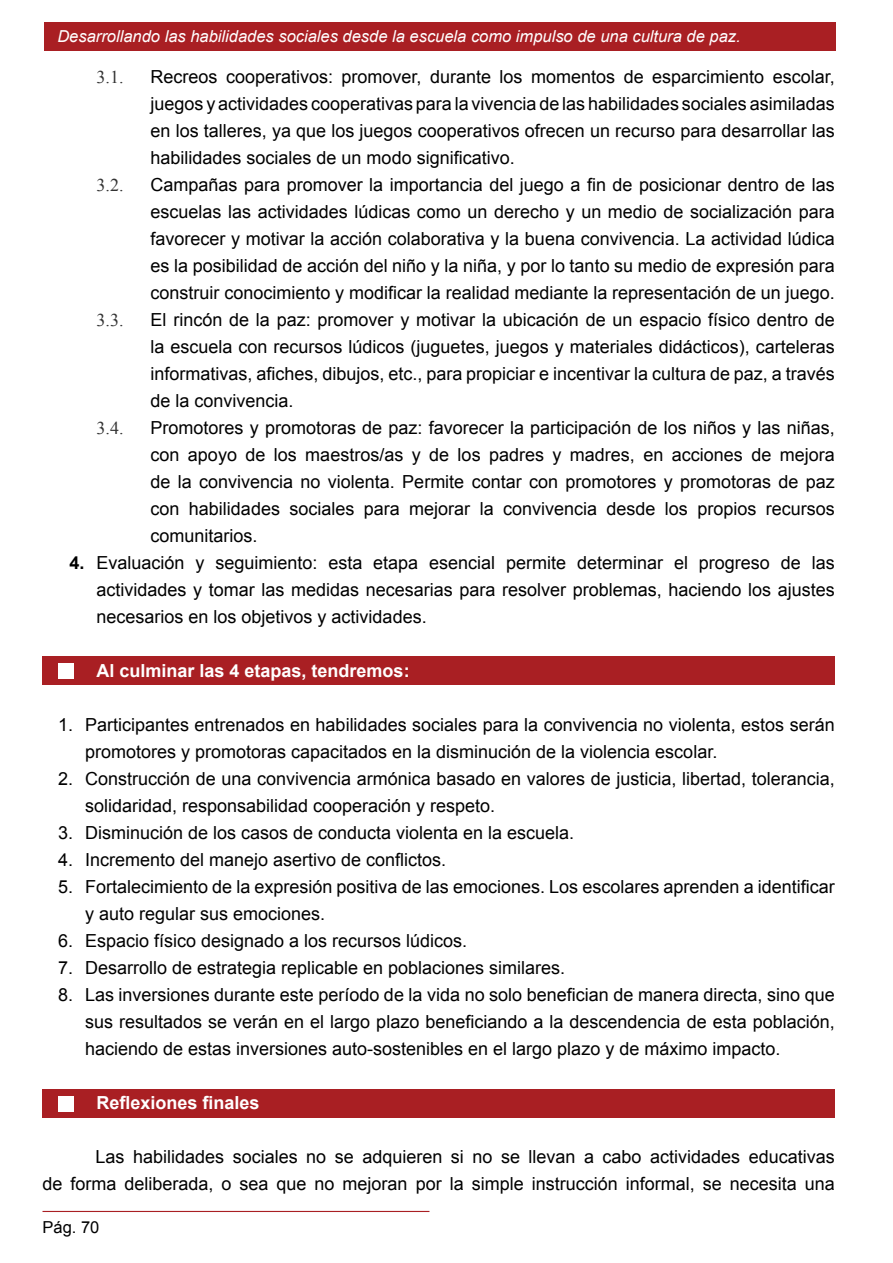
<style>
.page{position:relative;width:893px;height:1263px;background:#fff}
.page>*{position:absolute;margin:0;border:0;box-sizing:border-box;transform-origin:0 0}
.t1{font:18px/27px "Arial";color:#000;text-align:justify}
.t2{font:700 18px "Arial";color:#fff}
.t3{font:18px "Times New Roman";color:#333}
.t4{font:italic 16.5px "Arial";color:#fff}
.t5{font:16.5px "Arial";color:#000}
.s1{font-weight:700}
</style>
<div class="page">
<div style="left:44px;top:22px;width:792px;height:28px;background:#a91f23"></div>
<hr style="left:43px;top:1211px;width:386px;height:1px;background:#a91f23">
<div style="left:43px;top:1089px;width:792px;height:28px;background:#a91f23"></div>
<div style="left:58px;top:1096px;width:16px;height:16px;background:#fff"></div>
<div style="left:43px;top:656px;width:792px;height:29px;background:#a91f23"></div>
<div style="left:58px;top:663px;width:16px;height:16px;background:#fff"></div>
<p class="t4" style="left:57px;top:26px;width:685px">Desarrollando las habilidades sociales desde la escuela como impulso de una cultura de paz.</p>
<p class="t3" style="left:97px;top:65px;width:28px">3.1.</p>
<p class="t1" style="left:151px;top:63px;width:686px">Recreos cooperativos: promover, durante los momentos de esparcimiento escolar, juegos y actividades cooperativas para la vivencia de las habilidades sociales asimiladas en los talleres, ya que los juegos cooperativos ofrecen un recurso para desarrollar las habilidades sociales de un modo significativo.</p>
<p class="t3" style="left:97px;top:173px;width:28px">3.2.</p>
<p class="t1" style="left:151px;top:171px;width:686px">Campañas para promover la importancia del juego a fin de posicionar dentro de las escuelas las actividades lúdicas como un derecho y un medio de socialización para favorecer y motivar la acción colaborativa y la buena convivencia. La actividad lúdica es la posibilidad de acción del niño y la niña, y por lo tanto su medio de expresión para construir conocimiento y modificar la realidad mediante la representación de un juego.</p>
<p class="t3" style="left:97px;top:308px;width:28px">3.3.</p>
<p class="t1" style="left:151px;top:306px;width:686px">El rincón de la paz: promover y motivar la ubicación de un espacio físico dentro de la escuela con recursos lúdicos (juguetes, juegos y materiales didácticos), carteleras informativas, afiches, dibujos, etc., para propiciar e incentivar la cultura de paz, a través de la convivencia.</p>
<p class="t3" style="left:97px;top:416px;width:28px">3.4.</p>
<p class="t1" style="left:151px;top:414px;width:686px">Promotores y promotoras de paz: favorecer la participación de los niños y las niñas, con apoyo de los maestros/as y de los padres y madres, en acciones de mejora de la convivencia no violenta. Permite contar con promotores y promotoras de paz con habilidades sociales para mejorar la convivencia desde los propios recursos comunitarios.</p>
<p class="t1" style="left:97px;top:549px;width:740px;text-indent:-27px"><span class="s1">4.</span> Evaluación y seguimiento: esta etapa esencial permite determinar el progreso de las actividades y tomar las medidas necesarias para resolver problemas, haciendo los ajustes necesarios en los objetivos y actividades.</p>
<p class="t2" style="left:97px;top:659px;width:315px">Al culminar las 4 etapas, tendremos:</p>
<p class="t1" style="left:85px;top:711px;width:751px;text-indent:-27px">1. Participantes entrenados en habilidades sociales para la convivencia no violenta, estos serán promotores y promotoras capacitados en la disminución de la violencia escolar.</p>
<p class="t1" style="left:85px;top:765px;width:751px;text-indent:-27px">2. Construcción de una convivencia armónica basado en valores de justicia, libertad, tolerancia, solidaridad, responsabilidad cooperación y respeto.</p>
<p class="t1" style="left:58px;top:819px;width:518px">3. Disminución de los casos de conducta violenta en la escuela.</p>
<p class="t1" style="left:58px;top:846px;width:390px">4. Incremento del manejo asertivo de conflictos.</p>
<p class="t1" style="left:85px;top:873px;width:751px;text-indent:-27px">5. Fortalecimiento de la expresión positiva de las emociones. Los escolares aprenden a identificar y auto regular sus emociones.</p>
<p class="t1" style="left:58px;top:927px;width:411px">6. Espacio físico designado a los recursos lúdicos.</p>
<p class="t1" style="left:58px;top:954px;width:509px">7. Desarrollo de estrategia replicable en poblaciones similares.</p>
<p class="t1" style="left:85px;top:981px;width:751px;text-indent:-27px">8. Las inversiones durante este período de la vida no solo benefician de manera directa, sino que sus resultados se verán en el largo plazo beneficiando a la descendencia de esta población, haciendo de estas inversiones auto-sostenibles en el largo plazo y de máximo impacto.</p>
<p class="t2" style="left:97px;top:1091px;width:165px">Reflexiones finales</p>
<p class="t1" style="left:43px;top:1143px;width:794px;text-align:right">Las habilidades sociales no se adquieren si no se llevan a cabo actividades educativas<br>de forma deliberada, o sea que no mejoran por la simple instrucción informal, se necesita una</p>
<p class="t5" style="left:43px;top:1216px;width:58px">Pág. 70</p>
</div>
